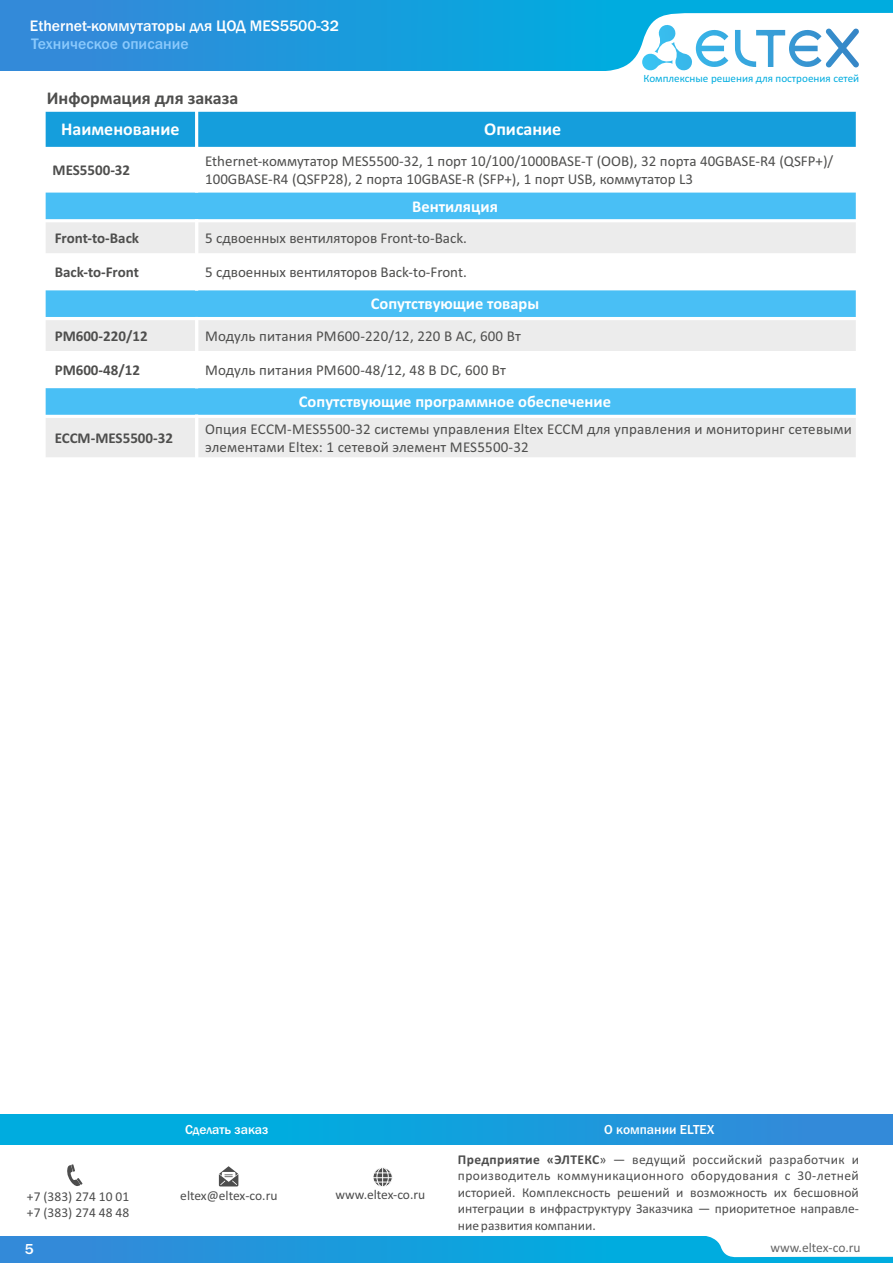
<style>
.page{position:relative;width:893px;height:1263px;background:#fff}
.page>*{position:absolute;margin:0;border:0;box-sizing:border-box;transform-origin:0 0}
.t1{font:700 18px "Calibri";color:#fff}
.t2{font:700 18px "Calibri";color:#4e4e4d}
.t3{font:700 16.5px "Calibri";color:#fff}
.t4{font:500 15.75px "Franklin Gothic";color:#fff}
.t5{font:500 15.75px "Franklin Gothic";color:#8ac9fc}
.t6{font:15px/18.3px "Calibri";color:#4e4e4d}
.t7{font:700 15px "Calibri";color:#4e4e4d}
.t8{font:500 15px "Franklin Gothic";color:#fff}
.t9{font:13.5px/16.5px "Calibri";color:#4d4d4d;text-align:justify}
.t10{font:500 13.5px "Franklin Gothic";color:#fff}
.t11{font:13.5px "Calibri";color:#666}
.t12{font:11.1px "Calibri";color:#00acdf}
.s1{font-weight:700}
</style>
<div class="page">
<div style="left:44px;top:110px;width:153px;height:38px;background:#159edc"></div>
<div style="left:197px;top:110px;width:660px;height:38px;background:#159edc"></div>
<div style="left:44px;top:191px;width:813px;height:30px;background:#49bff5"></div>
<div style="left:44px;top:221px;width:153px;height:34px;background:#ececec"></div>
<div style="left:197px;top:221px;width:660px;height:34px;background:#ececec"></div>
<div style="left:44px;top:289px;width:813px;height:30px;background:#49bff5"></div>
<div style="left:44px;top:319px;width:153px;height:34px;background:#ececec"></div>
<div style="left:197px;top:319px;width:660px;height:34px;background:#ececec"></div>
<div style="left:44px;top:387px;width:813px;height:29px;background:#49bff5"></div>
<div style="left:44px;top:416px;width:153px;height:43px;background:#ececec"></div>
<div style="left:197px;top:416px;width:660px;height:43px;background:#ececec"></div>
<hr style="left:42px;top:109px;width:4px;height:351px;background:#fff">
<hr style="left:195px;top:109px;width:3px;height:41px;background:#fff">
<hr style="left:195px;top:415px;width:3px;height:45px;background:#fff">
<hr style="left:195px;top:317px;width:3px;height:71px;background:#fff">
<hr style="left:195px;top:219px;width:3px;height:71px;background:#fff">
<hr style="left:856px;top:109px;width:3px;height:351px;background:#fff">
<hr style="left:42px;top:457px;width:817px;height:3px;background:#fff">
<hr style="left:42px;top:415px;width:817px;height:3px;background:#fff">
<hr style="left:42px;top:385px;width:817px;height:3px;background:#fff">
<hr style="left:42px;top:351px;width:817px;height:3px;background:#fff">
<hr style="left:42px;top:317px;width:817px;height:3px;background:#fff">
<hr style="left:42px;top:287px;width:817px;height:3px;background:#fff">
<hr style="left:42px;top:253px;width:817px;height:3px;background:#fff">
<hr style="left:42px;top:219px;width:817px;height:3px;background:#fff">
<svg style="left:45px;top:191px;width:811px;height:2px;background:#d9f1fc"></svg>
<hr style="left:42px;top:147px;width:817px;height:3px;background:#fff">
<hr style="left:42px;top:109px;width:817px;height:3px;background:#fff">
<div style="left:0;top:1115px;width:893px;height:30px;background:linear-gradient(to right,#00b4e0,#3489d9)"></div>
<svg style="left:219px;top:1166px;width:19px;height:20px"></svg>
<div style="left:373px;top:1167px;width:20px;height:20px;background:#f9f9f9;border:1px solid #fff;border-radius:50%"></div>
<div style="left:376px;top:1167px;width:13px;height:20px;background:#f7f7f7;border:1px solid #fff;border-radius:50%"></div>
<svg style="left:373px;top:1168px;width:19px;height:19px"></svg>
<svg style="left:67px;top:1164px;width:16px;height:22px"></svg>
<div style="left:0;top:1236px;width:893px;height:27px;background:linear-gradient(to right,#3489d9,#00b4e0)"></div>
<svg style="left:703px;top:1236px;width:190px;height:21px"></svg>
<div style="left:0;top:0;width:893px;height:71px;background:linear-gradient(to right,#3489d9,#00b4e0)"></div>
<svg style="left:589px;top:13px;width:304px;height:58px"></svg>
<p class="t4" style="left:30px;top:20px;width:311px">Ethernet-коммутаторы для ЦОД MES5500-32</p>
<p class="t5" style="left:31px;top:38px;width:159px">Техническое описание</p>
<p class="t2" style="left:47px;top:91px;width:193px">Информация для заказа</p>
<p class="t12" style="left:643px;top:73px;width:217px">Комплексные решения для построения сетей</p>
<p class="t1" style="left:61px;top:122px;width:120px">Наименование</p>
<p class="t1" style="left:484px;top:122px;width:79px">Описание</p>
<p class="t7" style="left:53px;top:164px;width:79px">MES5500-32</p>
<p class="t6" style="left:205px;top:153px;width:630px">Ethernet-коммутатор MES5500-32, 1 порт 10/100/1000BASE-T (OOB), 32 порта 40GBASE-R4 (QSFP+)/<br>100GBASE-R4 (QSFP28), 2 порта 10GBASE-R (SFP+), 1 порт USB, коммутатор L3</p>
<p class="t3" style="left:412px;top:199px;width:87px">Вентиляция</p>
<p class="t7" style="left:55px;top:232px;width:86px">Front-to-Back</p>
<p class="t6" style="left:205px;top:230px;width:263px">5 сдвоенных вентиляторов Front-to-Back.</p>
<p class="t7" style="left:55px;top:266px;width:86px">Back-to-Front</p>
<p class="t6" style="left:205px;top:264px;width:263px">5 сдвоенных вентиляторов Back-to-Front.</p>
<p class="t3" style="left:371px;top:297px;width:170px">Сопутствующие товары</p>
<p class="t7" style="left:55px;top:329px;width:94px">PM600-220/12</p>
<p class="t6" style="left:205px;top:328px;width:317px">Модуль питания PM600-220/12, 220 В AC, 600 Вт</p>
<p class="t7" style="left:55px;top:363px;width:87px">PM600-48/12</p>
<p class="t6" style="left:205px;top:362px;width:302px">Модуль питания PM600-48/12, 48 В DC, 600 Вт</p>
<p class="t3" style="left:299px;top:395px;width:314px">Сопутствующие программное обеспечение</p>
<p class="t7" style="left:55px;top:431px;width:120px">ECCM-MES5500-32</p>
<p class="t6" style="left:205px;top:421px;width:648px">Опция ECCM-MES5500-32 системы управления Eltex ECCM для управления и мониторинг сетевыми элементами Eltex: 1 сетевой элемент MES5500-32</p>
<p class="t10" style="left:185px;top:1124px;width:85px">Сделать заказ</p>
<p class="t9" style="left:27px;top:1189px;width:104px">+7 (383) 274 10 01 +7 (383) 274 48 48</p>
<p class="t9" style="left:180px;top:1188px;width:99px">eltex@eltex-co.ru</p>
<p class="t9" style="left:335px;top:1188px;width:91px">www.eltex-co.ru</p>
<p class="t10" style="left:604px;top:1124px;width:112px">О компании ELTEX</p>
<p class="t9" style="left:458px;top:1152px;width:403px"><span class="s1">Предприятие «ЭЛТЕКС</span>» — ведущий российский разработчик и производитель коммуникационного оборудования с 30-летней историей. Комплексность решений и возможность их бесшовной интеграции в инфраструктуру Заказчика — приоритетное направле&shy;ние развития компании.</p>
<p class="t8" style="left:25px;top:1243px;width:10px">5</p>
<p class="t11" style="left:770px;top:1242px;width:92px">www.eltex-co.ru</p>
</div>
